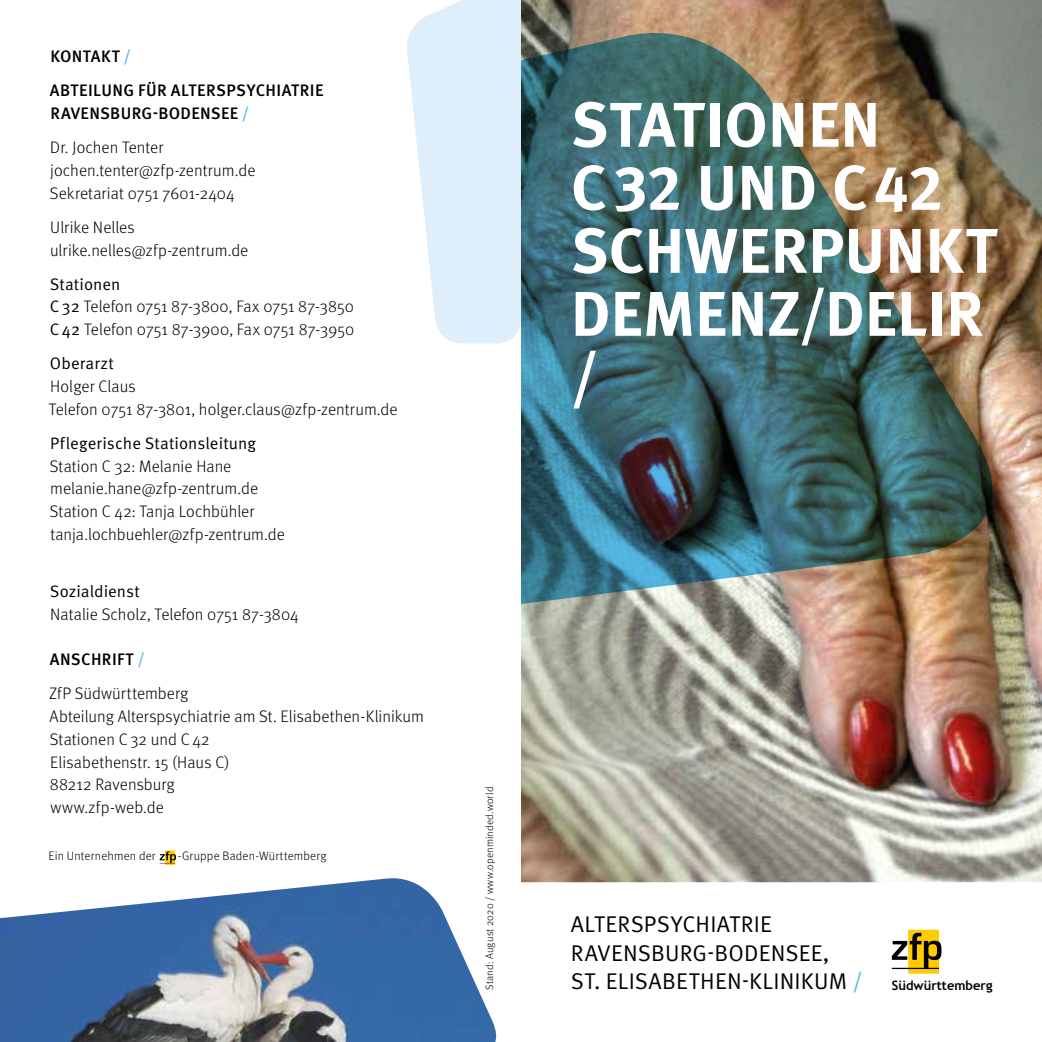
<style>
.page{position:relative;width:1042px;height:1042px;background:#fff}
.page>*{position:absolute;margin:0;border:0;box-sizing:border-box;transform-origin:0 0}
.t1{font:700 63px/63px "Meta Pro";letter-spacing:.005em;color:#fff}
.t2{font:22.75px/28px "Meta Pro Norm";letter-spacing:.005em;color:#000}
.t3{font:300 16.62px/22.8px "Meta Pro";letter-spacing:.005em;color:#000}
.t4{font:500 16.62px/34.1px "Meta Pro";letter-spacing:.02em;color:#000}
.t5{font:16.62px "Meta Pro Norm";letter-spacing:.005em;color:#000}
.t6{font:700 12.95px "Trebuchet MS";color:#000}
.t7{font:300 12.25px "Meta Pro";letter-spacing:.015em;color:#000}
.t8{font:300 10.5px "Meta Pro";letter-spacing:.02em;color:#000}
.s1{color:#55b7e9}
.s2{font-weight:300}
.s3{font-family:"Meta Pro Norm";font-weight:400}
.s4{font-weight:500}
.s5{font-weight:500;color:#55b7e9}
</style>
<div class="page">
<img style="left:521px;top:0;width:521px;height:882px">
<div style="left:908px;top:929px;width:31px;height:44px;background:#fc0"></div>
<svg style="left:892px;top:933px;width:49px;height:35px"></svg>
<hr style="left:892px;top:968px;width:47px;height:1px;background:#000">
<svg style="left:165px;top:850px;width:10px;height:15px"></svg>
<svg style="left:160px;top:851px;width:16px;height:13px"></svg>
<svg style="left:407px;top:0;width:114px;height:344px"></svg>
<img style="left:521px;top:15px;width:480px;height:589px">
<img style="left:0;top:878px;width:496px;height:164px">
<p class="t4" style="left:50px;top:38px;width:275px">KONTAKT <span class="s1">/<br></span>ABTEILUNG FÜR ALTERSPSYCHIATRIE</p>
<p class="t4" style="left:50px;top:95px;width:201px">RAVENSBURG-BODENSEE <span class="s1">/<br></span><span class="s2">Dr. Jochen Tenter</span></p>
<p class="t3" style="left:50px;top:158px;width:207px">jochen.tenter@zfp-zentrum.de<br>Sekretariat 0751 7601-2404</p>
<p class="t3" style="left:50px;top:215px;width:200px">Ulrike Nelles ulrike.nelles@zfp-zentrum.de</p>
<p class="t5" style="left:50px;top:271px;width:72px">Stationen</p>
<p class="t3" style="left:50px;top:294px;width:306px"><span class="s3">C 32</span> Telefon 0751 87-3800, Fax 0751 87-3850<br><span class="s3">C 42</span> Telefon 0751 87-3900, Fax 0751 87-3950</p>
<p class="t5" style="left:50px;top:351px;width:66px">Oberarzt</p>
<p class="t3" style="left:49px;top:374px;width:350px">Holger Claus<br>Telefon 0751 87-3801, holger.claus@zfp-zentrum.de</p>
<p class="t5" style="left:50px;top:431px;width:207px">Pflegerische Stationsleitung</p>
<p class="t3" style="left:50px;top:454px;width:236px">Station C 32: Melanie Hane melanie.hane@zfp-zentrum.de<br>Station C 42: Tanja Lochbühler tanja.lochbuehler@zfp-zentrum.de</p>
<p class="t5" style="left:50px;top:578px;width:91px">Sozialdienst</p>
<p class="t3" style="left:50px;top:601px;width:250px">Natalie Scholz, Telefon 0751 87-3804</p>
<p class="t3" style="left:49px;top:641px;width:141px;line-height:34.1px"><span class="s4">ANSCHRIFT</span> <span class="s5">/<br></span>ZfP Südwürttemberg</p>
<p class="t3" style="left:50px;top:704px;width:376px">Abteilung Alterspsychiatrie am St. Elisabethen-Klinikum<br>Stationen C 32 und C 42<br>Elisabethenstr. 15 (Haus C)<br>88212 Ravensburg<br>www.zfp-web.de</p>
<p class="t7" style="left:49px;top:847px;width:108px">Ein Unternehmen der</p>
<p class="t7" style="left:178px;top:847px;width:150px">-Gruppe Baden-Württemberg</p>
<p class="t8" style="left:482px;top:990px;width:205px;rotate:-90deg">Stand: August 2020 / www.openminded.world</p>
<h1 class="t1" style="left:570px;top:89px;width:428px">STATIONEN<br>C32 UND C42<br>SCHWERPUNKT<br>DEMENZ/DELIR /</h1>
<h2 class="t2" style="left:571px;top:909px;width:260px">ALTERSPSYCHIATRIE<br>RAVENSBURG-BODENSEE,</h2>
<h2 class="t2" style="left:571px;top:965px;width:293px">ST. ELISABETHEN-KLINIKUM <span class="s1">/</span></h2>
<p class="t6" style="left:892px;top:977px;width:102px">Südwürttemberg</p>
</div>
